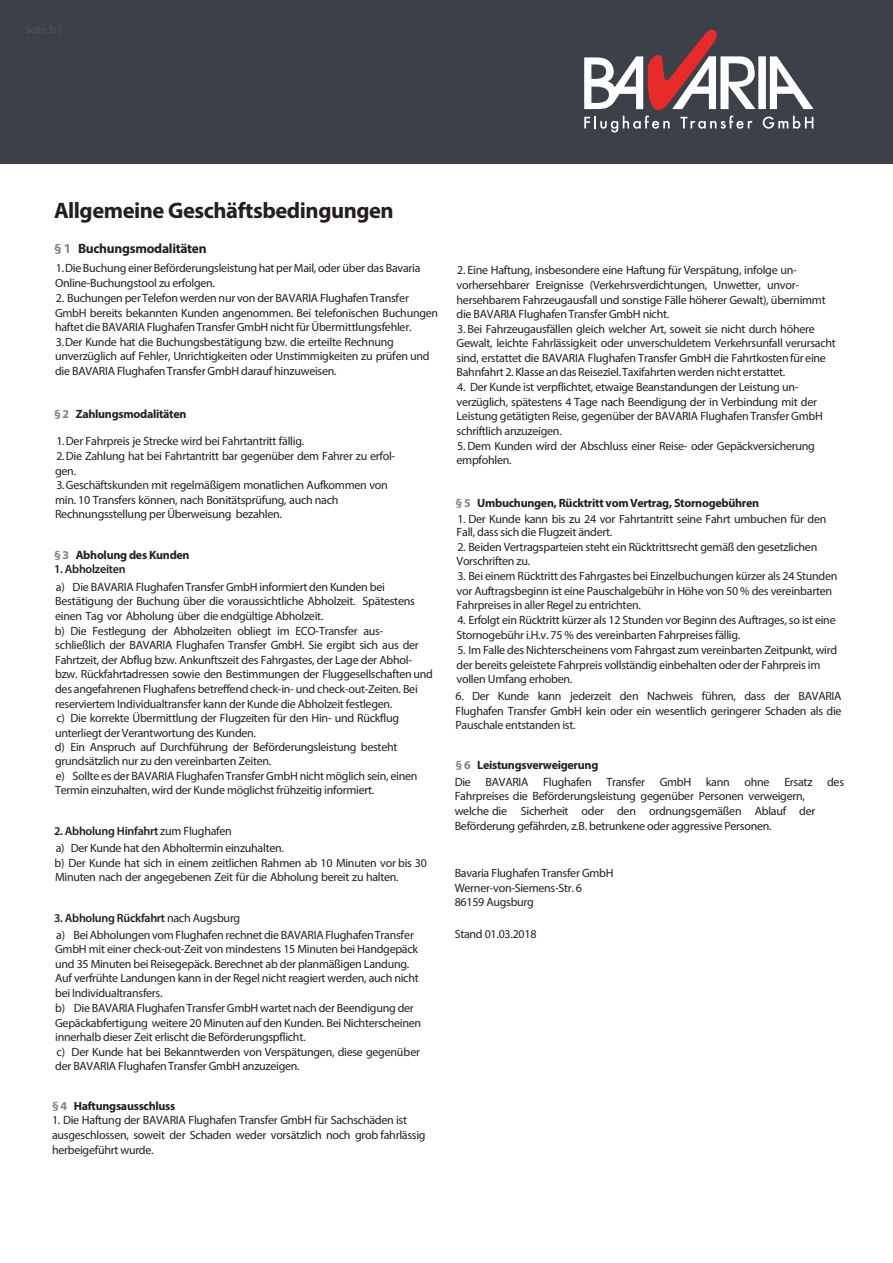
<style>
.page{position:relative;width:893px;height:1263px;background:#fff}
.page>*{position:absolute;margin:0;border:0;box-sizing:border-box;transform-origin:0 0}
.t1{font:700 22.5px "Myriad Pro";letter-spacing:-.02em;color:#231f20}
.t2{font:700 13.5px "Myriad Pro";letter-spacing:-.02em;color:#231f20}
.t3{font:12px/14.5px "Myriad Pro";letter-spacing:-.02em;color:#231f20}
.t4{font:700 12px "Myriad Pro";letter-spacing:-.025em;color:#231f20}
.t5{font:600 12px "Myriad Pro";letter-spacing:-.025em;color:#231f20}
.s1{color:#868281}
.s2{font-weight:600}
.s3{font-weight:700;color:#868281}
.s4{font-weight:700}
</style>
<div class="page">
<div style="left:0;top:0;width:893px;height:163px;background:#3c4149"></div>
<svg style="left:763px;top:116px;width:50px;height:13px"></svg>
<div style="left:758px;top:56px;width:8px;height:53px;background:#fff"></div>
<svg style="left:770px;top:56px;width:43px;height:53px"></svg>
<svg style="left:584px;top:29px;width:171px;height:103px"></svg>
<h1 class="t1" style="left:54px;top:196px;width:341px">Allgemeine Geschäftsbedingungen</h1>
<p class="t2" style="left:54px;top:240px;width:154px"><span class="s1">§ 1</span> Buchungsmodalitäten</p>
<p class="t3" style="left:55px;top:261px;width:367px">1.Die Buchung einer Beförderungsleistung hatper Mail, oder über das Bavaria<br>Online-Buchungstool zu erfolgen.</p>
<p class="t3" style="left:55px;top:291px;width:385px">2. Buchungen perTelefon werden nur von der BAVARIA Flughafen Transfer GmbH bereits bekannten Kunden angenommen. Bei telefonischen Buchungen haftet die BAVARIA FlughafenTransfer GmbH nicht für Übermittlungsfehler.<br>3.Der Kunde hat die Buchungsbestätigung bzw. die erteilte Rechnung unverzüglich auf Fehler, Unrichtigkeiten oder Unstimmigkeiten zu prüfen und die BAVARIA Flughafen Transfer GmbH darauf hinzuweisen.</p>
<p class="t4" style="left:54px;top:407px;width:134px"><span class="s1">§ 2</span> Zahlungsmodalitäten</p>
<p class="t3" style="left:55px;top:434px;width:342px">1.Der Fahrpreis je Strecke wird bei Fahrtantritt fällig.<br>2.Die Zahlung hat bei Fahrtantritt bar gegenüber dem Fahrer zu erfol&shy;gen.<br>3.Geschäftskunden mit regelmäßigem monatlichen Aufkommen von min. 10 Transfers können, nach Bonitätsprüfung, auch nach Rechnungsstellung per Überweisung bezahlen.</p>
<p class="t4" style="left:54px;top:547px;width:137px"><span class="s1">§ 3</span> Abholung des Kunden</p>
<p class="t5" style="left:54px;top:562px;width:73px">1. Abholzeiten</p>
<p class="t3" style="left:55px;top:579px;width:380px">a) Die BAVARIA Flughafen Transfer GmbH informiert den Kunden bei Bestätigung der Buchung über die voraussichtliche Abholzeit. Spätestens einen Tag vor Abholung über die endgültige Abholzeit.<br>b) Die Festlegung der Abholzeiten obliegt im ECO-Transfer aus&shy;schließlich der BAVARIA Flughafen Transfer GmbH. Sie ergibt sich aus der Fahrtzeit, der Abflug bzw. Ankunftszeit des Fahrgastes, der Lage der Abhol&shy;bzw. Rückfahrtadressen sowie den Bestimmungen der Fluggesellschaften und des angefahrenen Flughafens betreffend check-in- und check-out-Zeiten. Bei reserviertem Individualtransfer kann der Kunde die Abholzeit festlegen.<br>c) Die korrekte Übermittlung der Flugzeiten für den Hin- und Rückflug unterliegt derVerantwortung des Kunden.<br>d) Ein Anspruch auf Durchführung der Beförderungsleistung besteht grundsätzlich nur zu den vereinbarten Zeiten.<br>e) Sollte es der BAVARIA Flughafen Transfer GmbH nicht möglich sein, einen Termin einzuhalten, wird der Kunde möglichst frühzeitig informiert.</p>
<p class="t3" style="left:54px;top:823px;width:231px;line-height:16.5px"><span class="s2">2. Abholung Hinfahrt</span> zum Flughafen<br>a) Der Kunde hat den Abholtermin einzuhalten.</p>
<p class="t3" style="left:55px;top:855px;width:374px">b) Der Kunde hat sich in einem zeitlichen Rahmen ab 10 Minuten vor bis 30<br>Minuten nach der angegebenen Zeit für die Abholung bereit zu halten.</p>
<p class="t3" style="left:54px;top:910px;width:362px;line-height:16.5px"><span class="s2">3. Abholung Rückfahrt</span> nach Augsburg<br>a) Bei Abholungen vom Flughafen rechnet die BAVARIA Flughafen Transfer</p>
<p class="t3" style="left:55px;top:942px;width:367px">GmbH mit einer check-out-Zeit von mindestens 15 Minuten bei Handgepäck und 35 Minuten bei Reisegepäck. Berechnet ab der planmäßigen Landung.<br>Auf verfrühte Landungen kann in der Regel nicht reagiert werden, auch nicht bei Individualtransfers.<br>b) Die BAVARIA Flughafen Transfer GmbH wartet nach der Beendigung der Gepäckabfertigung weitere 20 Minuten auf den Kunden. Bei Nichterscheinen innerhalb dieser Zeit erlischt die Beförderungspflicht.<br>c) Der Kunde hat bei Bekanntwerden von Verspätungen, diese gegenüber der BAVARIA Flughafen Transfer GmbH anzuzeigen.</p>
<p class="t4" style="left:52px;top:1098px;width:125px"><span class="s1">§ 4</span> Haftungsausschluss</p>
<p class="t3" style="left:52px;top:1113px;width:375px">1. Die Haftung der BAVARIA Flughafen Transfer GmbH für Sachschäden ist ausgeschlossen, soweit der Schaden weder vorsätzlich noch grob fahrlässig herbeigeführt wurde.</p>
<p class="t3" style="left:457px;top:263px;width:371px">2. Eine Haftung, insbesondere eine Haftung für Verspätung, infolge un&shy;vorhersehbarer Ereignisse (Verkehrsverdichtungen, Unwetter, unvor&shy;hersehbarem Fahrzeugausfall und sonstige Fälle höherer Gewalt), übernimmt die BAVARIA FlughafenTransfer GmbH nicht.</p>
<p class="t3" style="left:457px;top:321px;width:381px">3. Bei Fahrzeugausfällen gleich welcher Art, soweit sie nicht durch höhere Gewalt, leichte Fahrlässigkeit oder unverschuldetem Verkehrsunfall verursacht sind, erstattet die BAVARIA Flughafen Transfer GmbH die Fahrtkosten für eine Bahnfahrt 2. Klasse an das Reiseziel.Taxifahrten werden nicht erstattet.</p>
<p class="t3" style="left:457px;top:379px;width:368px">4. Der Kunde ist verpflichtet, etwaige Beanstandungen der Leistung un&shy;verzüglich, spätestens 4 Tage nach Beendigung der in Verbindung mit der Leistung getätigten Reise, gegenüber der BAVARIA Flughafen Transfer GmbH schriftlich anzuzeigen.</p>
<p class="t3" style="left:457px;top:438px;width:360px">5. Dem Kunden wird der Abschluss einer Reise- oder Gepäckversicherung empfohlen.</p>
<p class="t4" style="left:455px;top:495px;width:305px"><span class="s1">§ 5</span> Umbuchungen, Rücktritt vom Vertrag, Stornogebühren</p>
<p class="t3" style="left:457px;top:512px;width:371px;line-height:13.2px">1. Der Kunde kann bis zu 24 vor Fahrtantritt seine Fahrt umbuchen für den<br>Fall, dass sich die Flugzeit ändert.</p>
<p class="t3" style="left:457px;top:539px;width:362px">2. Beiden Vertragsparteien steht ein Rücktrittsrecht gemäß den gesetzlichen<br>Vorschriften zu.</p>
<p class="t3" style="left:457px;top:568px;width:382px">3. Bei einem Rücktritt des Fahrgastes bei Einzelbuchungen kürzer als 24 Stunden vor Auftragsbeginn ist eine Pauschalgebühr in Höhe von 50 % des vereinbarten<br>Fahrpreises in aller Regel zu entrichten.</p>
<p class="t3" style="left:457px;top:612px;width:381px;line-height:15px">4. Erfolgt ein Rücktritt kürzer als 12 Stunden vor Beginn des Auftrages, so ist eine<br>Stornogebühr i.H.v. 75 % des vereinbarten Fahrpreises fällig.</p>
<p class="t3" style="left:457px;top:642px;width:382px">5. Im Falle des Nichterscheinens vom Fahrgast zum vereinbarten Zeitpunkt, wird der bereits geleistete Fahrpreis vollständig einbehalten oder der Fahrpreis im vollen Umfang erhoben.</p>
<p class="t3" style="left:455px;top:689px;width:388px;text-align:justify">6. Der Kunde kann jederzeit den Nachweis führen, dass der BAVARIA Flughafen Transfer GmbH kein oder ein wesentlich geringerer Schaden als die Pauschale entstanden ist.</p>
<p class="t3" style="left:455px;top:757px;width:391px;line-height:16.4px"><span class="s3">§ 6</span> <span class="s4">Leistungsverweigerung<br></span>Die BAVARIA Flughafen Transfer GmbH kann ohne Ersatz des</p>
<p class="t3" style="left:455px;top:789px;width:362px">Fahrpreises die Beförderungsleistung gegenüber Personen verweigern, welche die Sicherheit oder den ordnungsgemäßen Ablauf der<br>Beförderung gefährden, z.B. betrunkene oder aggressive Personen.</p>
<p class="t3" style="left:455px;top:866px;width:160px">Bavaria Flughafen Transfer GmbH<br>Werner-von-Siemens-Str. 6<br>86159 Augsburg</p>
<p class="t3" style="left:455px;top:926px;width:83px">Stand 01.03.2018</p>
</div>
